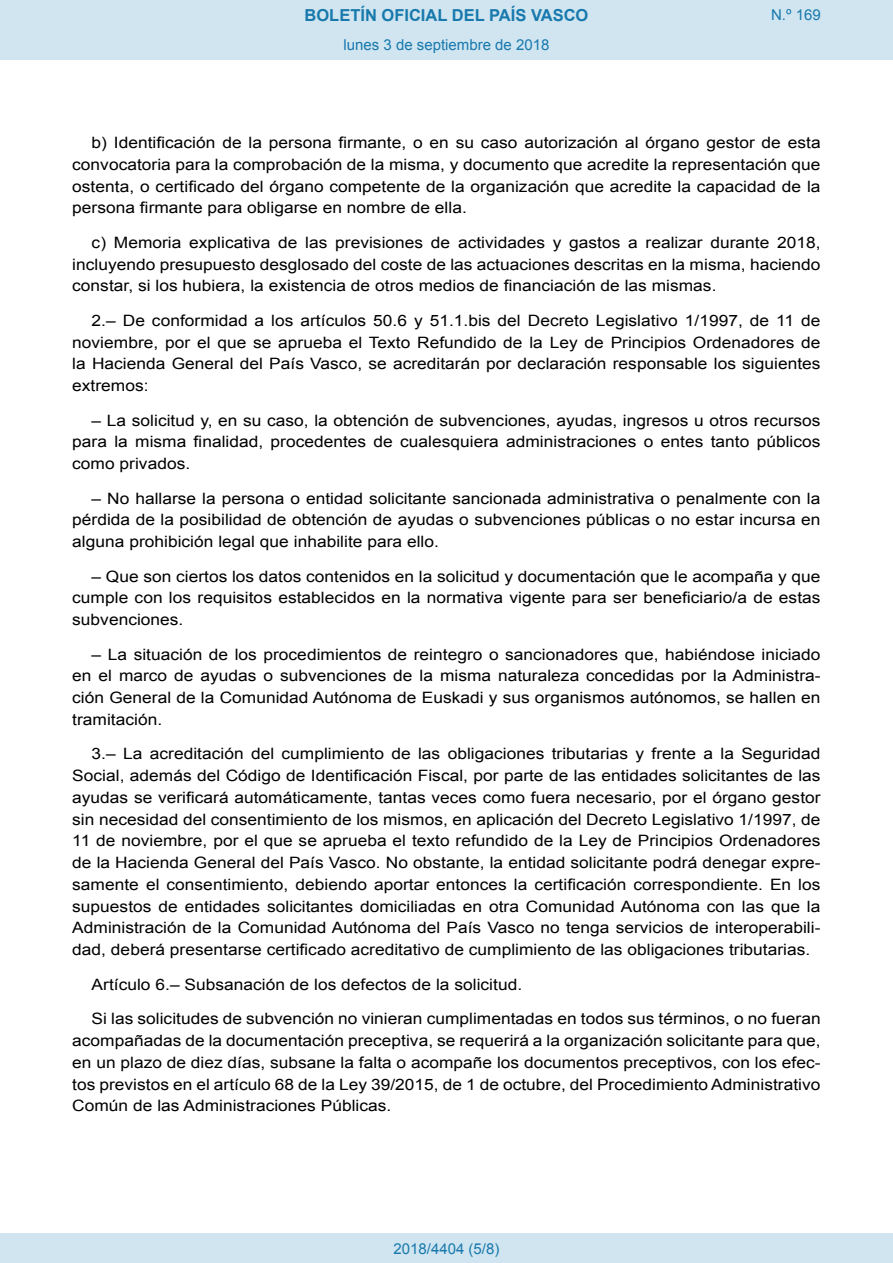
<style>
.page{position:relative;width:893px;height:1263px;background:#fff}
.page>*{position:absolute;margin:0;border:0;box-sizing:border-box;transform-origin:0 0}
.t1{font:700 16.5px "Arial";color:#1879ad}
.BOPVDetalle{font:15.6px/21.8px "Arial";color:#000;text-align:justify;scale:1.11 1}
.Paginacion_Centro{font:15px "Arial";color:#1879ad}
</style>
<div class="page">
<div style="left:0;top:0;width:893px;height:60px;background:#d0e5f0"></div>
<div style="left:0;top:1233px;width:893px;height:30px;background:#d0e5f0"></div>
<p class="t1" style="left:305px;top:4px;width:285px">BOLETÍN OFICIAL DEL PAÍS VASCO</p>
<p class="Paginacion_Centro" style="left:343px;top:35px;width:207px">lunes 3 de septiembre de 2018</p>
<p class="Paginacion_Centro" style="left:771px;top:5px;width:51px">N.º 169</p>
<p class="BOPVDetalle" style="left:72px;top:132px;width:676px;text-indent:19px">b) Identificación de la persona firmante, o en su caso autorización al órgano gestor de esta convocatoria para la comprobación de la misma, y documento que acredite la representación que ostenta, o certificado del órgano competente de la organización que acredite la capacidad de la persona firmante para obligarse en nombre de ella.</p>
<p class="BOPVDetalle" style="left:72px;top:232px;width:676px;text-indent:19px">c) Memoria explicativa de las previsiones de actividades y gastos a realizar durante 2018, incluyendo presupuesto desglosado del coste de las actuaciones descritas en la misma, haciendo constar, si los hubiera, la existencia de otros medios de financiación de las mismas.</p>
<p class="BOPVDetalle" style="left:72px;top:310px;width:676px;text-indent:19px">2.– De conformidad a los artículos 50.6 y 51.1.bis del Decreto Legislativo 1/1997, de 11 de noviembre, por el que se aprueba el Texto Refundido de la Ley de Principios Ordenadores de la Hacienda General del País Vasco, se acreditarán por declaración responsable los siguientes extremos:</p>
<p class="BOPVDetalle" style="left:72px;top:409px;width:676px;text-indent:19px">– La solicitud y, en su caso, la obtención de subvenciones, ayudas, ingresos u otros recursos para la misma finalidad, procedentes de cualesquiera administraciones o entes tanto públicos como privados.</p>
<p class="BOPVDetalle" style="left:72px;top:487px;width:675px;text-indent:19px">– No hallarse la persona o entidad solicitante sancionada administrativa o penalmente con la pérdida de la posibilidad de obtención de ayudas o subvenciones públicas o no estar incursa en alguna prohibición legal que inhabilite para ello.</p>
<p class="BOPVDetalle" style="left:72px;top:565px;width:676px;text-indent:19px">– Que son ciertos los datos contenidos en la solicitud y documentación que le acompaña y que cumple con los requisitos establecidos en la normativa vigente para ser beneficiario/a de estas subvenciones.</p>
<p class="BOPVDetalle" style="left:72px;top:643px;width:676px;text-indent:19px">– La situación de los procedimientos de reintegro o sancionadores que, habiéndose iniciado en el marco de ayudas o subvenciones de la misma naturaleza concedidas por la Administra&shy;ción General de la Comunidad Autónoma de Euskadi y sus organismos autónomos, se hallen en tramitación.</p>
<p class="BOPVDetalle" style="left:72px;top:743px;width:676px;text-indent:19px">3.– La acreditación del cumplimiento de las obligaciones tributarias y frente a la Seguridad Social, además del Código de Identificación Fiscal, por parte de las entidades solicitantes de las ayudas se verificará automáticamente, tantas veces como fuera necesario, por el órgano gestor sin necesidad del consentimiento de los mismos, en aplicación del Decreto Legislativo 1/1997, de 11 de noviembre, por el que se aprueba el texto refundido de la Ley de Principios Ordenadores de la Hacienda General del País Vasco. No obstante, la entidad solicitante podrá denegar expre&shy;samente el consentimiento, debiendo aportar entonces la certificación correspondiente. En los supuestos de entidades solicitantes domiciliadas en otra Comunidad Autónoma con las que la Administración de la Comunidad Autónoma del País Vasco no tenga servicios de interoperabili&shy;dad, deberá presentarse certificado acreditativo de cumplimiento de las obligaciones tributarias.</p>
<p class="BOPVDetalle" style="left:92px;top:973px;width:389px">Artículo 6.– Subsanación de los defectos de la solicitud.</p>
<p class="BOPVDetalle" style="left:72px;top:1008px;width:676px;text-indent:19px">Si las solicitudes de subvención no vinieran cumplimentadas en todos sus términos, o no fueran acompañadas de la documentación preceptiva, se requerirá a la organización solicitante para que, en un plazo de diez días, subsane la falta o acompañe los documentos preceptivos, con los efec&shy;tos previstos en el artículo 68 de la Ley 39/2015, de 1 de octubre, del Procedimiento Administrativo Común de las Administraciones Públicas.</p>
<p class="Paginacion_Centro" style="left:393px;top:1238px;width:107px">2018/4404 (5/8)</p>
</div>
